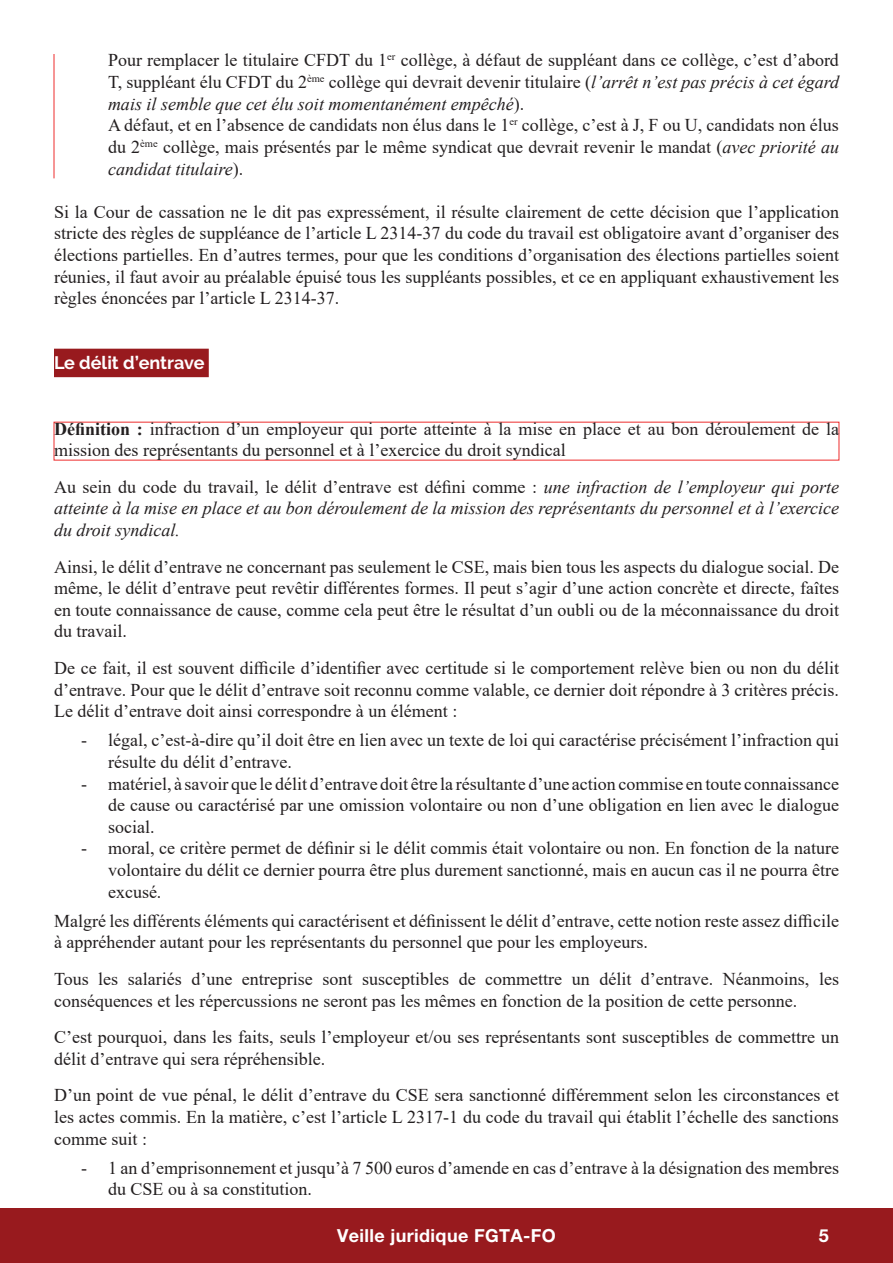
<style>
.page{position:relative;width:893px;height:1263px;background:#fff}
.page>*{position:absolute;margin:0;border:0;box-sizing:border-box;transform-origin:0 0}
.t1{font:18px/21.6px "Times New Roman";color:#231f20}
.t2{font:italic 18px/21.6px "Times New Roman";color:#231f20;text-align:justify}
.t3{font:700 18px "Helvetica Neue LT Pro";letter-spacing:.02em;color:#fff}
.t4{font:700 18px "Raleway";color:#fff}
.s1{font-style:italic}
.s2{font-weight:700}
.s3{font-style:normal}
</style>
<div class="page">
<div style="left:0;top:1209px;width:893px;height:54px;background:#981a1e"></div>
<hr style="left:54px;top:54px;width:1px;height:124px;background:#ee2d2d">
<div style="left:54px;top:349px;width:155px;height:28px;background:#981a1e"></div>
<p class="t1" style="left:108px;top:49px;width:732px">Pour remplacer le titulaire CFDT du 1<sup>er</sup> collège, à défaut de suppléant dans ce collège, c’est d’abord T, suppléant élu CFDT du 2<sup>ème</sup> collège qui devrait devenir titulaire (<span class="s1">l’arrêt n’est pas précis à cet égard mais il semble que cet élu soit momentanément empêché</span>).<br>A défaut, et en l’absence de candidats non élus dans le 1<sup>er</sup> collège, c’est à J, F ou U, candidats non élus du 2<sup>ème</sup> collège, mais présentés par le même syndicat que devrait revenir le mandat (<span class="s1">avec priorité au candidat titulaire</span>).</p>
<p class="t1" style="left:54px;top:200px;width:786px;text-align:justify">Si la Cour de cassation ne le dit pas expressément, il résulte clairement de cette décision que l’application stricte des règles de suppléance de l’article L 2314-37 du code du travail est obligatoire avant d’organiser des élections partielles. En d’autres termes, pour que les conditions d’organisation des élections partielles soient réunies, il faut avoir au préalable épuisé tous les suppléants possibles, et ce en appliquant exhaustivement les règles énoncées par l’article L 2314-37.</p>
<p class="t4" style="left:54px;top:352px;width:152px">Le délit d’entrave</p>
<p class="t1" style="left:54px;top:417px;width:786px"><span class="s2">Définition :</span> infraction d’un employeur qui porte atteinte à la mise en place et au bon déroulement de la mission des représentants du personnel et à l’exercice du droit syndical</p>
<p class="t2" style="left:54px;top:476px;width:786px"><span class="s3">Au sein du code du travail, le délit d’entrave est défini comme :</span> une infraction de l’employeur qui porte atteinte à la mise en place et au bon déroulement de la mission des représentants du personnel et à l’exercice du droit syndical.</p>
<p class="t1" style="left:54px;top:555px;width:786px;text-align:justify">Ainsi, le délit d’entrave ne concernant pas seulement le CSE, mais bien tous les aspects du dialogue social. De même, le délit d’entrave peut revêtir différentes formes. Il peut s’agir d’une action concrète et directe, faîtes en toute connaissance de cause, comme cela peut être le résultat d’un oubli ou de la méconnaissance du droit du travail.</p>
<p class="t1" style="left:54px;top:657px;width:786px;text-align:justify">De ce fait, il est souvent difficile d’identifier avec certitude si le comportement relève bien ou non du délit d’entrave. Pour que le délit d’entrave soit reconnu comme valable, ce dernier doit répondre à 3 critères précis.<br>Le délit d’entrave doit ainsi correspondre à un élément :</p>
<p class="t1" style="left:108px;top:729px;width:732px;text-indent:-27px">- légal, c’est-à-dire qu’il doit être en lien avec un texte de loi qui caractérise précisément l’infraction qui résulte du délit d’entrave.</p>
<p class="t1" style="left:108px;top:772px;width:732px;text-align:justify;text-indent:-27px">- matériel, à savoir que le délit d’entrave doit être la résultante d’une action commise en toute connaissance de cause ou caractérisé par une omission volontaire ou non d’une obligation en lien avec le dialogue social.</p>
<p class="t1" style="left:108px;top:837px;width:732px;text-align:justify;text-indent:-27px">- moral, ce critère permet de définir si le délit commis était volontaire ou non. En fonction de la nature volontaire du délit ce dernier pourra être plus durement sanctionné, mais en aucun cas il ne pourra être excusé.</p>
<p class="t1" style="left:54px;top:909px;width:786px">Malgré les différents éléments qui caractérisent et définissent le délit d’entrave, cette notion reste assez difficile à appréhender autant pour les représentants du personnel que pour les employeurs.</p>
<p class="t1" style="left:54px;top:967px;width:786px">Tous les salariés d’une entreprise sont susceptibles de commettre un délit d’entrave. Néanmoins, les conséquences et les répercussions ne seront pas les mêmes en fonction de la position de cette personne.</p>
<p class="t1" style="left:54px;top:1026px;width:786px">C’est pourquoi, dans les faits, seuls l’employeur et/ou ses représentants sont susceptibles de commettre un délit d’entrave qui sera répréhensible.</p>
<p class="t1" style="left:54px;top:1084px;width:786px;text-align:justify">D’un point de vue pénal, le délit d’entrave du CSE sera sanctionné différemment selon les circonstances et les actes commis. En la matière, c’est l’article L 2317-1 du code du travail qui établit l’échelle des sanctions comme suit :</p>
<p class="t1" style="left:108px;top:1156px;width:732px;text-indent:-27px">- 1 an d’emprisonnement et jusqu’à 7 500 euros d’amende en cas d’entrave à la désignation des membres du CSE ou à sa constitution.</p>
<p class="t3" style="left:337px;top:1225px;width:220px">Veille juridique FGTA-FO</p>
<p class="t3" style="left:819px;top:1225px;width:12px">5</p>
</div>
